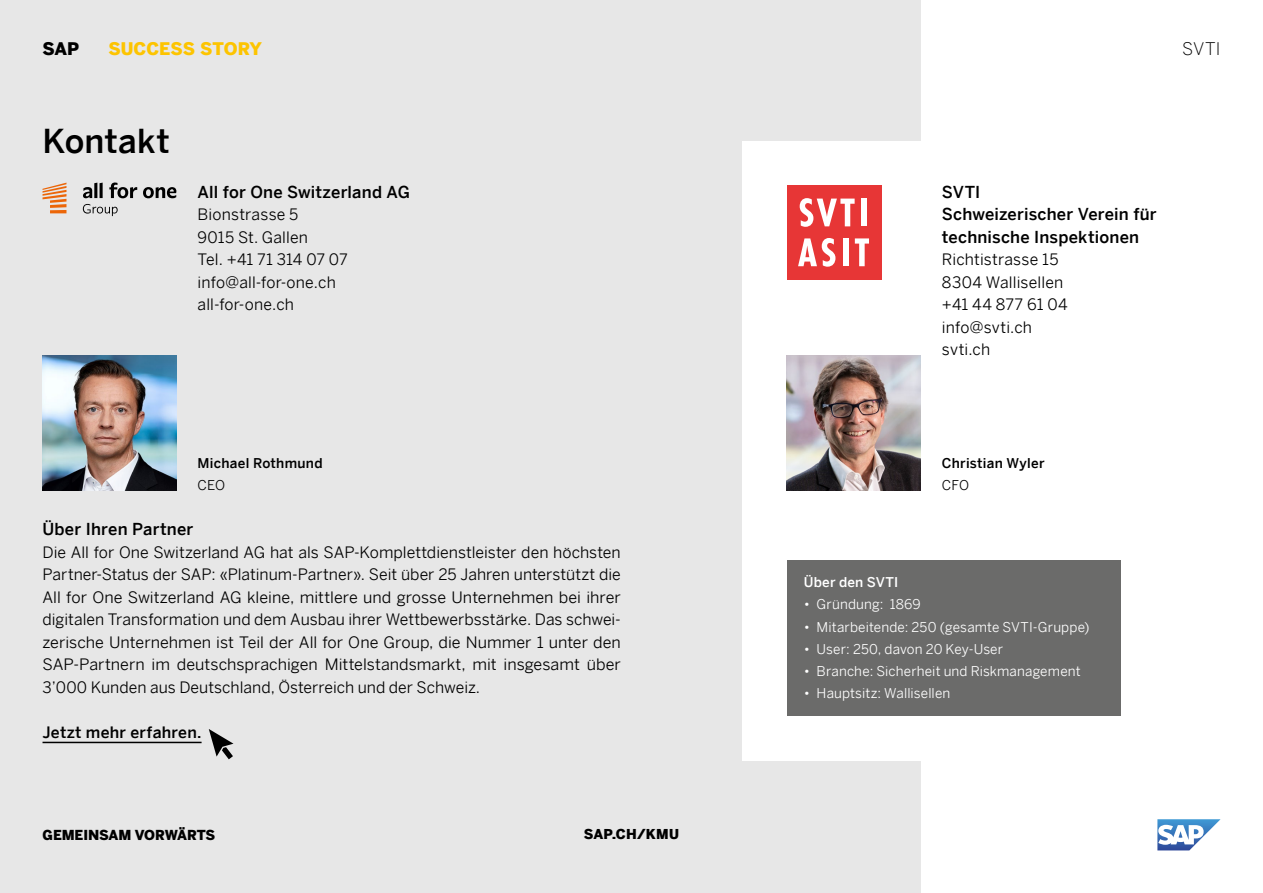
<style>
.page{position:relative;width:1263px;height:893px;background:#fff}
.page>*{position:absolute;margin:0;border:0;box-sizing:border-box;transform-origin:0 0}
.t1{font:500 33px "Benton Sans";letter-spacing:.005em;color:#000}
.t2{font:900 17.4px "Benton Sans";color:#fdc400}
.t3{font:300 17.4px "Benton Sans";color:#000}
.t4{font:900 17.4px "Benton Sans";color:#000}
.t5{font:500 16.5px/22.5px "Benton Sans";letter-spacing:.01em;color:#000}
.t6{font:15.75px/22.5px "Benton Sans";letter-spacing:.005em;color:#000}
.t7{font:500 15.75px "Benton Sans";letter-spacing:.015em;color:#000}
.t8{font:900 13.65px "Benton Sans";color:#000}
.t9{font:13.5px "Benton Sans";letter-spacing:.01em;color:#fff}
.t10{font:500 13.5px "Benton Sans";letter-spacing:.02em;color:#000}
.t11{font:500 13.5px "Benton Sans";letter-spacing:.015em;color:#fff}
.t12{font:13.5px "Benton Sans";letter-spacing:.005em;color:#000}
</style>
<div class="page">
<div style="left:0;top:0;width:921px;height:893px;background:#e7e7e7"></div>
<div style="left:742px;top:141px;width:521px;height:619px;background:#fff"></div>
<hr style="left:50px;top:210px;width:16px;height:3px;background:#ec6608">
<svg style="left:43px;top:183px;width:23px;height:25px"></svg>
<svg style="left:83px;top:204px;width:35px;height:12px"></svg>
<svg style="left:83px;top:183px;width:20px;height:15px"></svg>
<svg style="left:109px;top:182px;width:28px;height:16px"></svg>
<svg style="left:143px;top:187px;width:33px;height:11px"></svg>
<img style="left:43px;top:355px;width:133px;height:135px">
<div style="left:787px;top:186px;width:94px;height:94px;background:#e73636"></div>
<svg style="left:798px;top:238px;width:37px;height:29px"></svg>
<div style="left:843px;top:238px;width:5px;height:28px;background:#fff"></div>
<svg style="left:855px;top:238px;width:14px;height:28px"></svg>
<svg style="left:800px;top:198px;width:55px;height:29px"></svg>
<div style="left:861px;top:199px;width:6px;height:27px;background:#fff"></div>
<img style="left:787px;top:355px;width:134px;height:135px">
<svg style="left:209px;top:729px;width:24px;height:30px"></svg>
<hr style="left:43px;top:742px;width:159px;height:1px;background:#000">
<div style="left:787px;top:559px;width:333px;height:156px;background:#6b6b6a"></div>
<svg style="left:1157px;top:819px;width:63px;height:31px"></svg>
<p class="t4" style="left:43px;top:34px;width:38px">SAP</p>
<p class="t2" style="left:108px;top:34px;width:155px">SUCCESS STORY</p>
<p class="t3" style="left:1182px;top:34px;width:40px">SVTI</p>
<h1 class="t1" style="left:43px;top:112px;width:129px">Kontakt</h1>
<p class="t5" style="left:198px;top:179px;width:214px">All for One Switzerland AG</p>
<p class="t6" style="left:198px;top:201px;width:152px">Bionstrasse 5<br>9015 St. Gallen<br>Tel. +41 71 314 07 07 info@all-for-one.ch all-for-one.ch</p>
<p class="t10" style="left:198px;top:451px;width:127px">Michael Rothmund</p>
<p class="t12" style="left:198px;top:474px;width:29px">CEO</p>
<p class="t5" style="left:43px;top:516px;width:152px">Über Ihren Partner</p>
<p class="t6" style="left:43px;top:539px;width:580px;text-align:justify">Die All for One Switzerland AG hat als SAP-Komplettdienstleister den höchsten Partner-Status der SAP: «Platinum-Partner». Seit über 25 Jahren unterstützt die All for One Switzerland AG kleine, mittlere und grosse Unternehmen bei ihrer digitalen Transformation und dem Ausbau ihrer Wettbewerbsstärke. Das schwei&shy;zerische Unternehmen ist Teil der All for One Group, die Nummer 1 unter den SAP-Partnern im deutschsprachigen Mittelstandsmarkt, mit insgesamt über 3’000 Kunden aus Deutschland, Österreich und der Schweiz.</p>
<p class="t7" style="left:43px;top:719px;width:161px">Jetzt mehr erfahren.</p>
<p class="t8" style="left:43px;top:823px;width:174px">GEMEINSAM VORWÄRTS</p>
<p class="t8" style="left:584px;top:822px;width:97px">SAP.CH/KMU</p>
<p class="t5" style="left:942px;top:179px;width:216px">SVTI<br>Schweizerischer Verein für technische Inspektionen</p>
<p class="t6" style="left:942px;top:246px;width:127px">Richtistrasse 15<br>8304 Wallisellen +41 44 877 61 04 info@svti.ch svti.ch</p>
<p class="t10" style="left:942px;top:451px;width:104px">Christian Wyler</p>
<p class="t12" style="left:942px;top:474px;width:29px">CFO</p>
<p class="t11" style="left:804px;top:571px;width:96px">Über den SVTI</p>
<p class="t9" style="left:804px;top:593px;width:118px">• Gründung: 1869</p>
<p class="t9" style="left:804px;top:615px;width:287px">• Mitarbeitende: 250 (gesamte SVTI-Gruppe)</p>
<p class="t9" style="left:804px;top:637px;width:201px">• User: 250, davon 20 Key-User</p>
<p class="t9" style="left:804px;top:660px;width:278px">• Branche: Sicherheit und Riskmanagement</p>
<p class="t9" style="left:804px;top:682px;width:148px">• Hauptsitz: Wallisellen</p>
</div>
